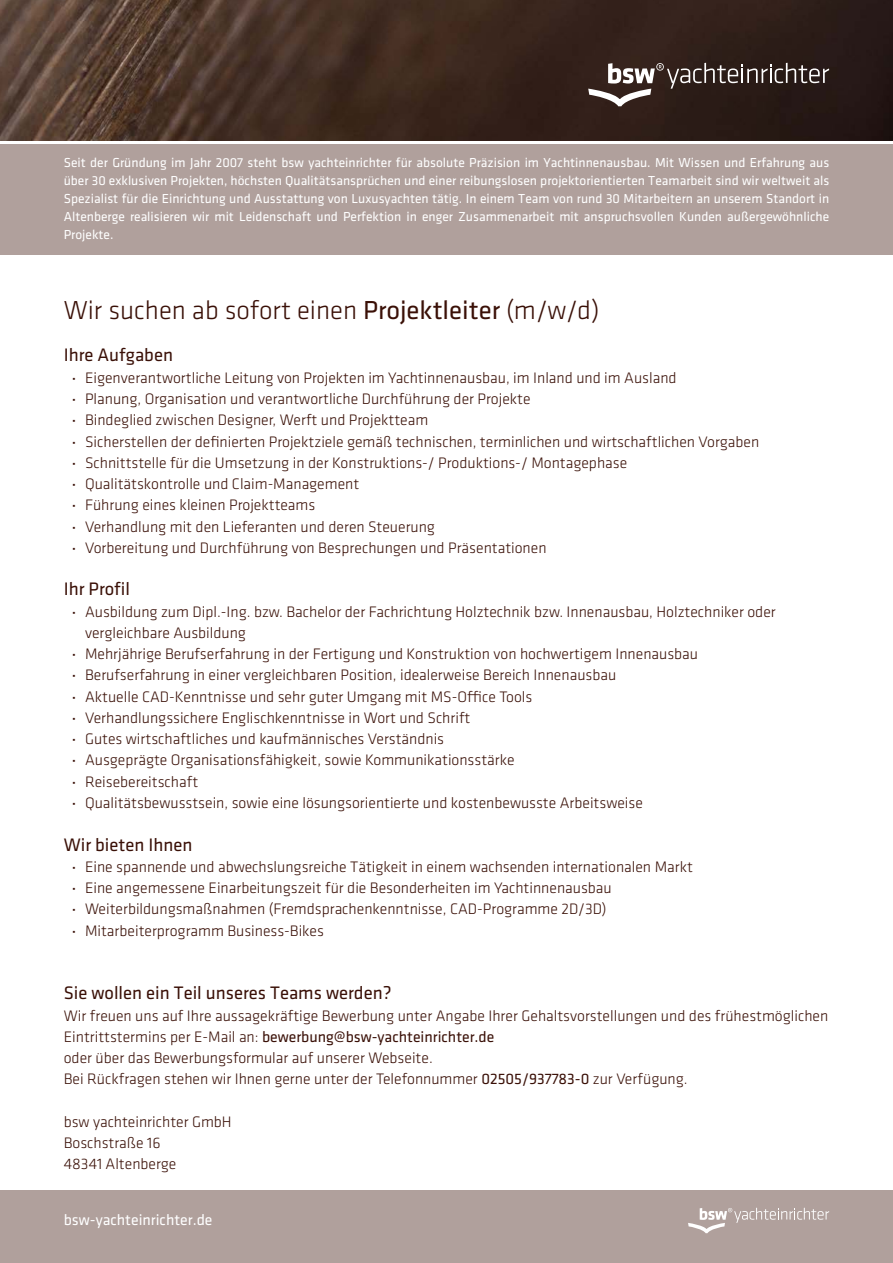
<style>
.page{position:relative;width:893px;height:1263px;background:#fff}
.page>*{position:absolute;margin:0;border:0;box-sizing:border-box;transform-origin:0 0}
.t1{font:300 27px "Klavika";color:#3a1007}
.t2{font:18.75px "Klavika";color:#3a1007}
.t3{font:300 15.75px/21.3px "Klavika";color:#3a1007}
.t4{font:15.75px "Klavika";color:#fff}
.t5{font:13.5px/18px "Klavika";color:#fff;text-align:justify}
.s1{font-weight:400}
.s2{font-family:"Mulish";font-weight:600}
</style>
<div class="page">
<img style="left:0;top:0;width:893px;height:140px">
<svg style="left:588px;top:63px;width:241px;height:43px;background:#4e403c"></svg>
<div style="left:0;top:145px;width:893px;height:110px;background:#b0a09c"></div>
<div style="left:0;top:1191px;width:893px;height:72px;background:#b0a09c"></div>
<svg style="left:688px;top:1208px;width:141px;height:25px"></svg>
<p class="t5" style="left:64px;top:153px;width:767px">Seit der Gründung im Jahr 2007 steht bsw yachteinrichter für absolute Präzision im Yachtinnenausbau. Mit Wissen und Erfahrung aus über 30 exklusiven Projekten, höchsten Qualitätsansprüchen und einer reibungslosen projektorientierten Teamarbeit sind wir weltweit als Spezialist für die Einrichtung und Ausstattung von Luxusyachten tätig. In einem Team von rund 30 Mitarbeitern an unserem Standort in Altenberge realisieren wir mit Leidenschaft und Perfektion in enger Zusammenarbeit mit anspruchsvollen Kunden außergewöhnliche Projekte.</p>
<h1 class="t1" style="left:64px;top:295px;width:537px">Wir suchen ab sofort einen <span class="s1">Projektleiter</span> (m/w/d)</h1>
<p class="t2" style="left:64px;top:346px;width:111px">Ihre Aufgaben</p>
<p class="t3" style="left:72px;top:367px;width:688px"><span class="s2">·</span> Eigenverantwortliche Leitung von Projekten im Yachtinnenausbau, im Inland und im Ausland<br><span class="s2">·</span> Planung, Organisation und verantwortliche Durchführung der Projekte<br><span class="s2">·</span> Bindeglied zwischen Designer, Werft und Projektteam<br><span class="s2">·</span> Sicherstellen der definierten Projektziele gemäß technischen, terminlichen und wirtschaftlichen Vorgaben <span class="s2">·</span> Schnittstelle für die Umsetzung in der Konstruktions-/ Produktions-/ Montagephase<br><span class="s2">·</span> Qualitätskontrolle und Claim-Management<br><span class="s2">·</span> Führung eines kleinen Projektteams<br><span class="s2">·</span> Verhandlung mit den Lieferanten und deren Steuerung<br><span class="s2">·</span> Vorbereitung und Durchführung von Besprechungen und Präsentationen</p>
<p class="t2" style="left:64px;top:579px;width:68px">Ihr Profil</p>
<p class="t3" style="left:72px;top:601px;width:705px"><span class="s2">·</span> Ausbildung zum Dipl.-Ing. bzw. Bachelor der Fachrichtung Holztechnik bzw. Innenausbau, Holztechniker oder</p>
<p class="t3" style="left:85px;top:622px;width:162px">vergleichbare Ausbildung</p>
<p class="t3" style="left:72px;top:643px;width:627px"><span class="s2">·</span> Mehrjährige Berufserfahrung in der Fertigung und Konstruktion von hochwertigem Innenausbau</p>
<p class="t3" style="left:72px;top:665px;width:545px"><span class="s2">·</span> Berufserfahrung in einer vergleichbaren Position, idealerweise Bereich Innenausbau</p>
<p class="t3" style="left:72px;top:686px;width:462px"><span class="s2">·</span> Aktuelle CAD-Kenntnisse und sehr guter Umgang mit MS-Office Tools</p>
<p class="t3" style="left:72px;top:707px;width:400px"><span class="s2">·</span> Verhandlungssichere Englischkenntnisse in Wort und Schrift</p>
<p class="t3" style="left:72px;top:729px;width:373px"><span class="s2">·</span> Gutes wirtschaftliches und kaufmännisches Verständnis</p>
<p class="t3" style="left:72px;top:750px;width:444px"><span class="s2">·</span> Ausgeprägte Organisationsfähigkeit, sowie Kommunikationsstärke</p>
<p class="t3" style="left:72px;top:771px;width:127px"><span class="s2">·</span> Reisebereitschaft</p>
<p class="t3" style="left:72px;top:792px;width:572px"><span class="s2">·</span> Qualitätsbewusstsein, sowie eine lösungsorientierte und kostenbewusste Arbeitsweise</p>
<p class="t2" style="left:64px;top:834px;width:130px">Wir bieten Ihnen</p>
<p class="t3" style="left:72px;top:856px;width:622px"><span class="s2">·</span> Eine spannende und abwechslungsreiche Tätigkeit in einem wachsenden internationalen Markt <span class="s2">·</span> Eine angemessene Einarbeitungszeit für die Besonderheiten im Yachtinnenausbau<br><span class="s2">·</span> Weiterbildungsmaßnahmen (Fremdsprachenkenntnisse, CAD-Programme 2D/3D)<br><span class="s2">·</span> Mitarbeiterprogramm Business-Bikes</p>
<p class="t2" style="left:64px;top:983px;width:329px">Sie wollen ein Teil unseres Teams werden?</p>
<p class="t3" style="left:64px;top:1005px;width:766px">Wir freuen uns auf Ihre aussagekräftige Bewerbung unter Angabe Ihrer Gehaltsvorstellungen und des frühestmöglichen Eintrittstermins per E-Mail an: <span class="s1">bewerbung@bsw-yachteinrichter.de<br></span>oder über das Bewerbungsformular auf unserer Webseite.<br>Bei Rückfragen stehen wir Ihnen gerne unter der Telefonnummer <span class="s1">02505/937783-0</span> zur Verfügung.</p>
<p class="t3" style="left:64px;top:1111px;width:169px">bsw yachteinrichter GmbH<br>Boschstraße 16<br>48341 Altenberge</p>
<p class="t4" style="left:64px;top:1211px;width:150px">bsw-yachteinrichter.de</p>
</div>
